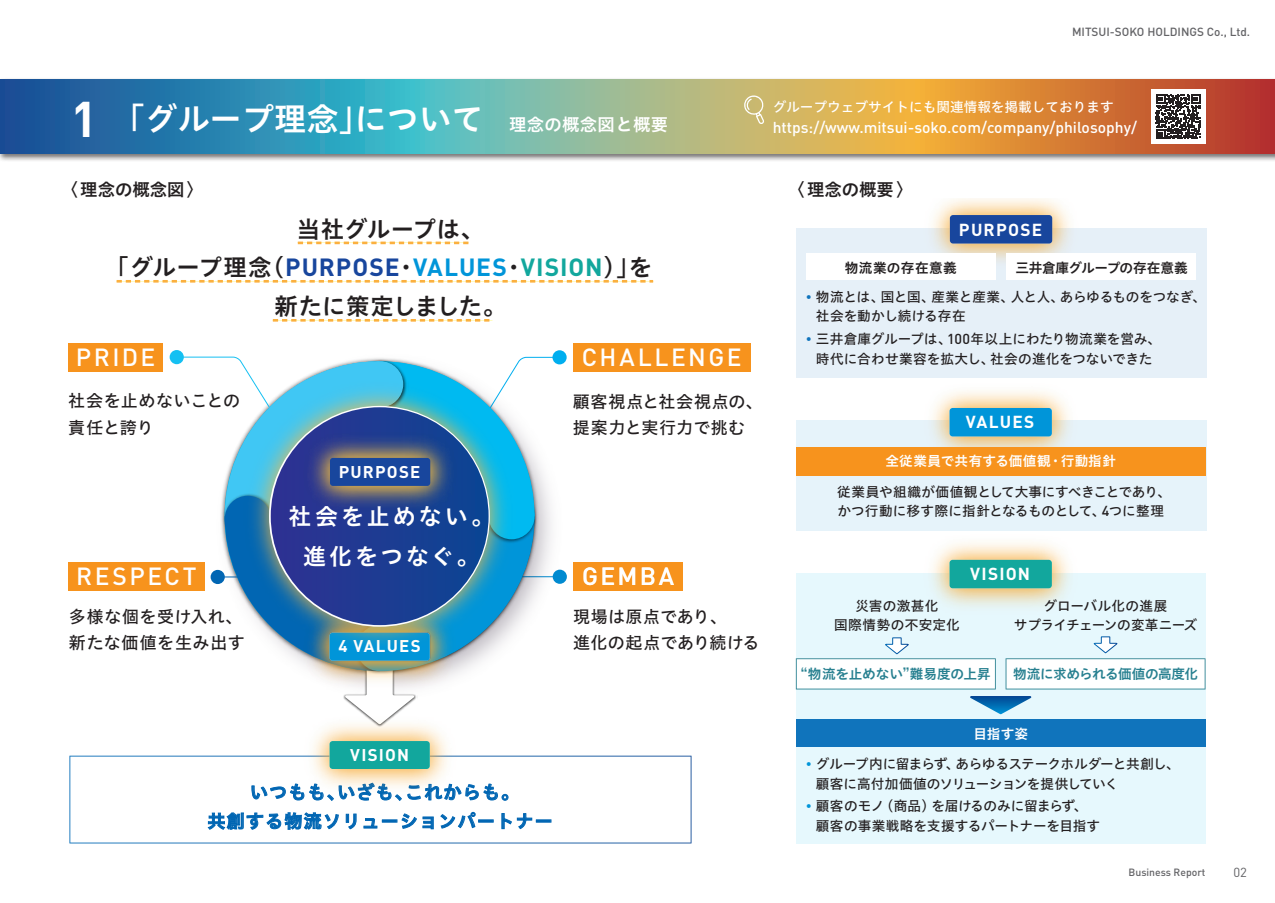
<style>
.page{position:relative;width:1275px;height:903px;background:#fff}
.page>*{position:absolute;margin:0;border:0;box-sizing:border-box;transform-origin:0 0}
.t1{font:32.2px "Hiragino UD Sans Std N W6";color:#fff}
.t2{font:500 24.5px "DIN";letter-spacing:.1em;color:#fff}
.t3{font:23.45px "Hiragino UD Sans Std N W6";letter-spacing:-.005em;color:#231f20}
.t4{font:23.45px "Hiragino UD Sans Std N W6";letter-spacing:-.025em;color:#231f20}
.t5{font:22.93px/39.4px "Hiragino UD Sans Std N W6";letter-spacing:.13em;color:#fff;text-align:center}
.t6{font:18.2px/28.9px "Hiragino UD Sans Std N W6";letter-spacing:.06em;color:#0166b3;text-align:center}
.t7{font:17.32px "Hiragino UD Sans Std N W6";color:#231f20}
.t8{font:17.32px "Hiragino UD Sans Std N W6";letter-spacing:.02em;color:#fff}
.t9{font:700 17.15px "DIN";letter-spacing:.07em;color:#fff}
.t10{font:16.97px/26.8px "Hiragino UD Sans Std N W5";letter-spacing:.025em;color:#231f20}
.t11{font:700 16.8px "DIN";letter-spacing:.07em;color:#fff}
.t12{font:500 15.58px "DIN";color:#fff}
.t13{font:13.65px/19.2px "Hiragino UD Sans Std N W5";letter-spacing:-.01em;color:#231f20}
.t14{font:13.65px/19.2px "Hiragino UD Sans Std N W5";letter-spacing:-.035em;color:#231f20}
.t15{font:13.65px "Hiragino UD Sans Std N W6";letter-spacing:-.02em;color:#278090}
.t16{font:13.65px "Hiragino UD Sans Std N W5";color:#fff}
.t17{font:13.65px "Hiragino UD Sans Std N W6";letter-spacing:.02em;color:#fff}
.t18{font:13.65px/19.2px "Hiragino UD Sans Std N W5";letter-spacing:.025em;color:#231f20;text-align:center}
.t19{font:13.65px "Hiragino UD Sans Std N W6";letter-spacing:-.02em;color:#231f20}
.t20{font:13.65px "Hiragino UD Sans Std N W6";letter-spacing:.03em;color:#231f20}
.t21{font:12.95px "DIN";color:#636366}
.t22{font:500 11.9px "DIN";color:#1074bc}
.t23{font:500 11.72px "DIN";color:#636366}
.t24{font:500 10.5px "DIN";color:#636366}
.s1{font-family:"DIN";font-weight:700;font-size:49.52px}
.s2{font-family:"DIN";font-weight:700;font-size:24.5px;color:#18469d}
.s3{font-family:"DIN";font-weight:700;font-size:24.5px;color:#0095d9}
.s4{font-family:"DIN";font-weight:700;font-size:24.5px;color:#12a79d}
.s5{font-family:"DIN";font-weight:500;font-size:14.35px}
.s6{font-family:"DIN";font-weight:500;font-size:11.9px;color:#0095d9}
</style>
<div class="page">
<div style="left:573px;top:343px;width:178px;height:29px;background:#f7931d"></div>
<div style="left:573px;top:562px;width:110px;height:28px;background:#f7931d"></div>
<div style="left:69px;top:343px;width:94px;height:29px;background:#f7931d"></div>
<div style="left:69px;top:562px;width:136px;height:28px;background:#f7931d"></div>
<div style="left:552px;top:350px;width:15px;height:14px;background:#00aeef;border-radius:50%"></div>
<div style="left:170px;top:350px;width:14px;height:14px;background:#15c0f2;border-radius:50%"></div>
<div style="left:553px;top:570px;width:14px;height:14px;background:#008ad0;border-radius:50%"></div>
<svg style="left:176px;top:357px;width:384px;height:354px"></svg>
<img style="left:239px;top:376px;width:281px;height:281px">
<svg style="left:269px;top:406px;width:221px;height:221px;background:#46a8c4"></svg>
<div style="left:271px;top:407px;width:218px;height:218px;background:linear-gradient(to right,#2e3091,#0f4995);border-radius:109px"></div>
<img style="left:300px;top:428px;width:160px;height:88px">
<div style="left:330px;top:458px;width:100px;height:28px;background:#18469d;border-radius:3px"></div>
<div style="left:796px;top:572px;width:409px;height:271px;background:#e6f8fd"></div>
<img style="left:919px;top:530px;width:163px;height:77px">
<div style="left:949px;top:560px;width:103px;height:28px;background:#12a79d;border-radius:3px"></div>
<div style="left:796px;top:719px;width:409px;height:28px;background:#1074bc"></div>
<div style="left:796px;top:420px;width:410px;height:110px;background:#e6f3fa"></div>
<img style="left:932px;top:390px;width:138px;height:57px">
<div style="left:949px;top:408px;width:103px;height:28px;background:#0095d9;border-radius:3px"></div>
<div style="left:796px;top:228px;width:410px;height:150px;background:#e6f0f8"></div>
<img style="left:920px;top:198px;width:162px;height:64px">
<div style="left:950px;top:215px;width:102px;height:29px;background:#18469d;border-radius:3px"></div>
<div style="left:1006px;top:254px;width:190px;height:26px;background:#fff"></div>
<div style="left:806px;top:254px;width:190px;height:26px;background:#fff"></div>
<div style="left:796px;top:447px;width:409px;height:28px;background:#f7931d"></div>
<svg style="left:1005px;top:636px;width:200px;height:53px"></svg>
<svg style="left:970px;top:696px;width:62px;height:18px"></svg>
<svg style="left:796px;top:637px;width:200px;height:52px"></svg>
<svg style="left:298px;top:242px;width:170px;height:2px"></svg>
<svg style="left:117px;top:280px;width:536px;height:3px"></svg>
<svg style="left:273px;top:319px;width:219px;height:3px"></svg>
<svg style="left:69px;top:756px;width:622px;height:87px"></svg>
<img style="left:199px;top:775px;width:363px;height:66px">
<svg style="left:252px;top:783px;width:149px;height:17px"></svg>
<svg style="left:408px;top:784px;width:100px;height:16px"></svg>
<svg style="left:208px;top:808px;width:131px;height:21px"></svg>
<svg style="left:346px;top:814px;width:10px;height:15px"></svg>
<svg style="left:364px;top:813px;width:53px;height:16px"></svg>
<svg style="left:423px;top:817px;width:10px;height:12px"></svg>
<svg style="left:441px;top:812px;width:52px;height:16px"></svg>
<svg style="left:502px;top:813px;width:49px;height:16px"></svg>
<img style="left:300px;top:711px;width:160px;height:88px">
<div style="left:330px;top:741px;width:100px;height:28px;background:#12a79d;border-radius:3px"></div>
<div style="left:0;top:77px;width:1275px;height:85px;background:#231f20;opacity:.65"></div>
<svg style="left:0;top:79px;width:1275px;height:75px;background:#88957e"></svg>
<div style="left:1151px;top:89px;width:54px;height:55px;background:#fff"></div>
<svg style="left:1156px;top:94px;width:44px;height:45px"></svg>
<svg style="left:743px;top:94px;width:21px;height:30px"></svg>
<h1 class="t1" style="left:71px;top:95px;width:414px"><span class="s1">1</span> 「グループ理念」について</h1>
<p class="t23" style="left:1072px;top:25px;width:180px">MITSUI-SOKO HOLDINGS Co., Ltd.</p>
<p class="t16" style="left:773px;top:97px;width:343px">グループウェブサイトにも関連情報を掲載しております</p>
<p class="t8" style="left:509px;top:112px;width:161px">理念の概念図と概要</p>
<p class="t12" style="left:773px;top:117px;width:366px">https://www.mitsui-soko.com/company/philosophy/</p>
<p class="t7" style="left:61px;top:177px;width:145px">〈理念の概念図〉</p>
<p class="t7" style="left:788px;top:177px;width:127px">〈理念の概要〉</p>
<h3 class="t3" style="left:297px;top:211px;width:189px">当社グループは、</h3>
<h3 class="t3" style="left:105px;top:249px;width:548px">「グループ理念（<span class="s2">PURPOSE</span>・<span class="s3">VALUES</span>・<span class="s4">VISION</span>）」を</h3>
<h3 class="t4" style="left:275px;top:288px;width:233px">新たに策定しました。</h3>
<h2 class="t2" style="left:582px;top:341px;width:161px">CHALLENGE</h2>
<h2 class="t2" style="left:76px;top:341px;width:81px">PRIDE</h2>
<p class="t10" style="left:68px;top:387px;width:174px">社会を止めないことの責任と誇り</p>
<p class="t10" style="left:573px;top:387px;width:192px">顧客視点と社会視点の、提案力と実行力で挑む</p>
<p class="t11" style="left:339px;top:461px;width:83px">PURPOSE</p>
<h3 class="t5" style="left:289px;top:496px;width:207px">社会を止めない。進化をつなぐ。</h3>
<h2 class="t2" style="left:76px;top:560px;width:122px">RESPECT</h2>
<h2 class="t2" style="left:582px;top:560px;width:94px">GEMBA</h2>
<p class="t10" style="left:69px;top:602px;width:177px">多様な個を受け入れ、新たな価値を生み出す</p>
<p class="t11" style="left:339px;top:635px;width:84px">4 VALUES</p>
<p class="t10" style="left:573px;top:602px;width:188px">現場は原点であり、<br>進化の起点であり続ける</p>
<p class="t11" style="left:350px;top:744px;width:60px">VISION</p>
<h3 class="t6" style="left:207px;top:777px;width:347px">いつもも、いざも、これからも。<br>共創する物流ソリューションパートナー</h3>
<p class="t9" style="left:959px;top:218px;width:85px">PURPOSE</p>
<p class="t20" style="left:845px;top:257px;width:113px">物流業の存在意義</p>
<p class="t19" style="left:1015px;top:257px;width:174px">三井倉庫グループの存在意義</p>
<p class="t13" style="left:816px;top:286px;width:392px">物流とは、国と国、産業と産業、人と人、あらゆるものをつなぎ、社会を動かし続ける存在</p>
<p class="t22" style="left:806px;top:289px;width:8px">•</p>
<p class="t13" style="left:816px;top:329px;width:347px">三井倉庫グループは、<span class="s5">100</span>年以上にわたり物流業を営み、時代に合わせ業容を拡大し、社会の進化をつないできた</p>
<p class="t22" style="left:806px;top:331px;width:8px">•</p>
<p class="t9" style="left:966px;top:411px;width:70px">VALUES</p>
<p class="t17" style="left:885px;top:451px;width:232px">全従業員で共有する価値観・行動指針</p>
<p class="t13" style="left:837px;top:482px;width:335px">従業員や組織が価値観として大事にすべきことであり、かつ行動に移す際に指針となるものとして、<span class="s5">4</span>つに整理</p>
<p class="t9" style="left:970px;top:562px;width:61px">VISION</p>
<p class="t13" style="left:1014px;top:595px;width:185px;text-align:center">グローバル化の進展<br>サプライチェーンの変革ニーズ</p>
<p class="t18" style="left:834px;top:595px;width:127px">災害の激甚化<br>国際情勢の不安定化</p>
<p class="t15" style="left:801px;top:663px;width:192px">“物流を止めない”難易度の上昇</p>
<p class="t15" style="left:1013px;top:663px;width:186px">物流に求められる価値の高度化</p>
<p class="t17" style="left:973px;top:723px;width:56px">目指す姿</p>
<p class="t14" style="left:816px;top:754px;width:365px;text-indent:-10px"><span class="s6">•</span> グループ内に留まらず、あらゆるステークホルダーと共創し、顧客に高付加価値のソリューションを提供していく</p>
<p class="t13" style="left:816px;top:796px;width:286px;text-indent:-10px"><span class="s6">•</span> 顧客のモノ（商品）を届けるのみに留まらず、顧客の事業戦略を支援するパートナーを目指す</p>
<p class="t24" style="left:1128px;top:865px;width:79px">Business Report</p>
<p class="t21" style="left:1233px;top:864px;width:15px">02</p>
</div>
